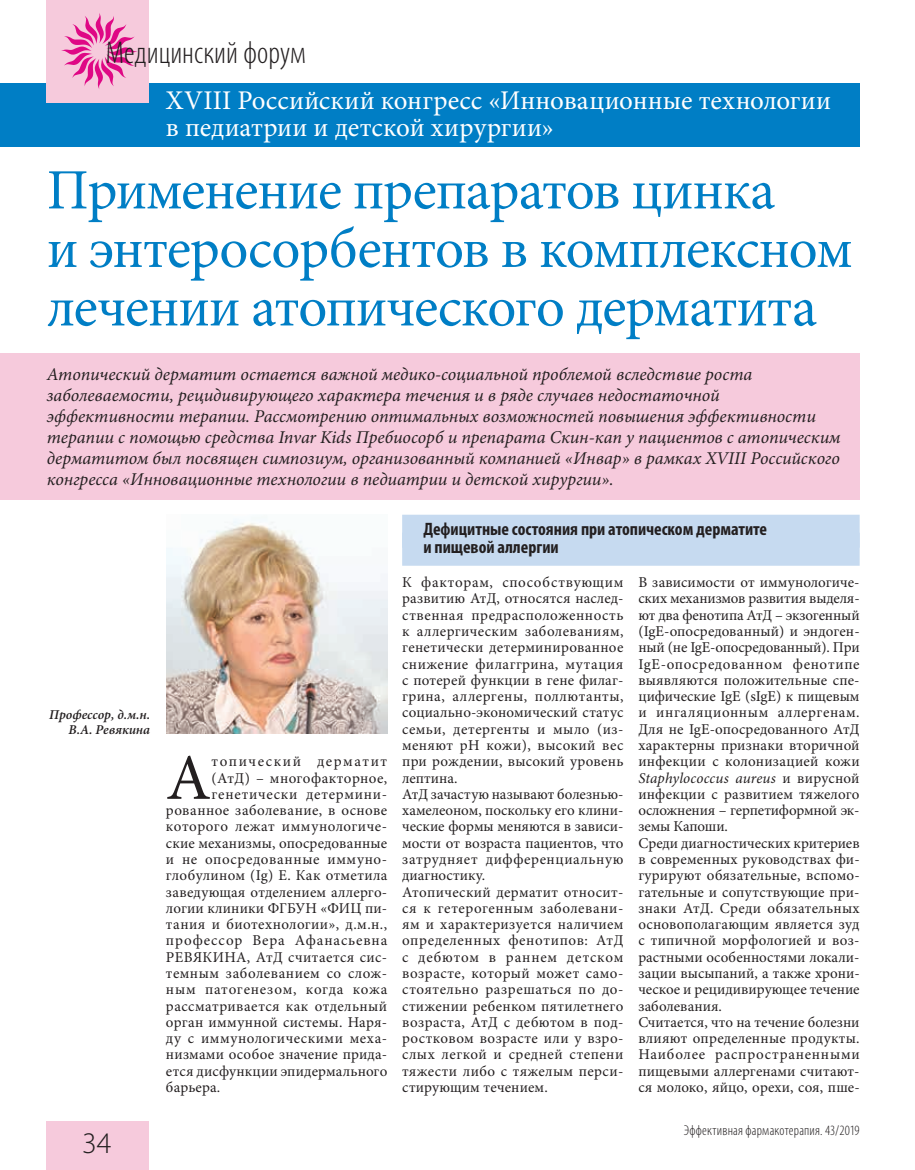
<style>
.page{position:relative;width:915px;height:1170px;background:#fff}
.page>*{position:absolute;margin:0;border:0;box-sizing:border-box;transform-origin:0 0}
.t1{font:65.1px "Minion Pro";color:#231f20}
.t2{font:57px/58.5px "Minion Pro";letter-spacing:-.02em;color:#007ec5}
.t3{font:300 condensed 31.5px "Myriad Pro";color:#231f20}
.t4{font:300 30px "Myriad Pro";color:#231f20}
.t5{font:27px/27px "Minion Pro";letter-spacing:.005em;color:#fff}
.t6{font:italic 18px/21px "Minion Pro";color:#231f20}
.t7{font:700 condensed 18px/18px "Myriad Pro";color:#231f20}
.t8{font:15px/16.2px "Minion Pro";letter-spacing:.02em;color:#231f20}
.t9{font:15px "Minion Pro";letter-spacing:.05em;color:#231f20}
.t10{font:15px "Minion Pro";letter-spacing:.04em;color:#231f20}
.t11{font:15px "Minion Pro";letter-spacing:.06em;color:#231f20}
.t12{font:15px "Minion Pro";letter-spacing:.105em;color:#231f20}
.t13{font:300 condensed 14.25px "Myriad Pro";letter-spacing:.015em;color:#231f20}
.t14{font:italic 600 13.5px/15px "Minion Pro";color:#231f20;text-align:right}
.s1{font-style:italic}
</style>
<div class="page">
<div style="left:0;top:83px;width:859px;height:64px;background:#007ec5"></div>
<div style="left:47px;top:1121px;width:102px;height:48px;background:#f6cadc"></div>
<div style="left:47px;top:0;width:102px;height:102px;background:#f6cadc"></div>
<svg style="left:61px;top:13px;width:76px;height:76px"></svg>
<div style="left:0;top:353px;width:859px;height:146px;background:#f6cadc"></div>
<div style="left:402px;top:514px;width:457px;height:33px;background:#c6daf0"></div>
<div style="left:402px;top:532px;width:457px;height:33px;background:#c6daf0"></div>
<img style="left:166px;top:519px;width:221px;height:214px">
<h3 class="t3" style="left:106px;top:34px;width:201px">Медицинский форум</h3>
<h3 class="t5" style="left:166px;top:87px;width:666px">XVIII Российский конгресс «Инновационные технологии в педиатрии и детской хирургии»</h3>
<h2 class="t2" style="left:47px;top:161px;width:807px">Применение препаратов цинка<br>и энтеросорбентов в комплексном лечении атопического дерматита</h2>
<p class="t6" style="left:47px;top:364px;width:795px">Атопический дерматит остается важной медико-социальной проблемой вследствие роста заболеваемости, рецидивирующего характера течения и в ряде случаев недостаточной эффективности терапии. Рассмотрению оптимальных возможностей повышения эффективности терапии с помощью средства Invar Kids Пребиосорб и препарата Скин-кап у пациентов с атопическим дерматитом был посвящен симпозиум, организованный компанией «Инвар» в рамках XVIII Российского конгресса «Инновационные технологии в педиатрии и детской хирургии».</p>
<p class="t7" style="left:423px;top:519px;width:345px">Дефицитные состояния при атопическом дерматите и пищевой аллергии</p>
<p class="t14" style="left:49px;top:706px;width:102px">Профессор, д.м.н.<br>В.А. Ревякина</p>
<h3 class="t4" style="left:82px;top:1125px;width:31px">34</h3>
<h1 class="t1" style="left:166px;top:734px;width:46px">А</h1>
<p class="t12" style="left:211px;top:751px;width:177px">топический дерматит</p>
<p class="t8" style="left:211px;top:769px;width:177px">(АтД) – многофакторное,</p>
<p class="t9" style="left:211px;top:784px;width:177px">гене тически детермини-</p>
<p class="t8" style="left:166px;top:802px;width:223px">рованное заболевание, в основе</p>
<p class="t8" style="left:166px;top:818px;width:223px">которого лежат иммунологиче-</p>
<p class="t8" style="left:166px;top:834px;width:223px">ские механизмы, опосредованные</p>
<p class="t10" style="left:166px;top:849px;width:223px">и не опосредованные иммуно-</p>
<p class="t8" style="left:166px;top:867px;width:223px">глобулином (Ig) E. Как отметила</p>
<p class="t8" style="left:166px;top:883px;width:223px">заведующая отделением аллерго-</p>
<p class="t8" style="left:166px;top:899px;width:223px">логии клиники ФГБУН «ФИЦ пи-</p>
<p class="t8" style="left:166px;top:916px;width:223px">тания и биотехнологии», д.м.н.,</p>
<p class="t11" style="left:166px;top:930px;width:223px">профессор Вера Афанасьевна</p>
<p class="t8" style="left:166px;top:948px;width:223px">РЕВЯКИНА, АтД считается сис-</p>
<p class="t8" style="left:166px;top:965px;width:223px">темным заболеванием со слож-</p>
<p class="t9" style="left:166px;top:979px;width:223px">ным патогенезом, когда кожа</p>
<p class="t8" style="left:166px;top:997px;width:223px">рассматривается как отдельный</p>
<p class="t8" style="left:166px;top:1013px;width:223px">орган иммунной системы. Наря-</p>
<p class="t8" style="left:166px;top:1030px;width:223px">ду с иммунологическими меха-</p>
<p class="t8" style="left:166px;top:1046px;width:223px">низмами особое значение прида-</p>
<p class="t8" style="left:166px;top:1062px;width:223px">ется дисфункции эпидермального</p>
<p class="t8" style="left:166px;top:1078px;width:56px">барьера.</p>
<p class="t8" style="left:402px;top:574px;width:223px">К факторам, способствующим развитию АтД, относятся наслед&shy;ственная предрасположенность к аллергическим заболеваниям, генетически детерминированное снижение филаггрина, мутация с потерей функции в гене филаг&shy;грина, аллергены, поллютанты, социально-экономический статус семьи, детергенты и мыло (из&shy;меняют рН кожи), высокий вес при рождении, высокий уровень лептина.<br>АтД зачастую называют болезнью&shy;хамелеоном, поскольку его клини&shy;ческие формы меняются в зависи&shy;мости от возраста пациентов, что затрудняет дифференциальную диагностику.<br>Атопический дерматит относит&shy;ся к гетерогенным заболевани&shy;ям и характеризуется наличием определенных фенотипов: АтД с дебютом в раннем детском возрасте, который может само&shy;стоятельно разрешаться по до&shy;стижении ребенком пятилетнего возраста, АтД с дебютом в под&shy;ростковом возрасте или у взро&shy;слых легкой и средней степени тяжести либо с тяжелым перси&shy;стирующим течением.</p>
<p class="t8" style="left:638px;top:574px;width:223px">В зависимости от иммунологиче&shy;ских механизмов развития выделя&shy;ют два фенотипа АтД – экзогенный (IgE-опосре дованный) и эндоген&shy;ный (не IgE-опосре дованный). При<br>IgE-опосре дованном фенотипе выявля ются положительные спе&shy;цифические IgE (sIgE) к пищевым и ингаляционным аллергенам.<br>Для не IgE-опосредованного АтД характерны признаки вторичной инфекции с колонизацией кожи<br><span class="s1">Staphylococcus aureus</span> и вирусной инфекции с развитием тяжелого осложнения – герпетиформной эк&shy;земы Капоши.<br>Среди диагностических критериев в современных руководствах фи&shy;гурируют обязательные, вспомо&shy;гательные и сопутствующие при&shy;знаки АтД. Среди обязательных основополагающим является зуд с типичной морфологией и воз&shy;растными особенностями локали&shy;зации высыпаний, а также хрони&shy;ческое и рецидивирующее течение заболевания.<br>Считается, что на течение болезни влияют определенные продукты.<br>Наиболее распространенными пищевыми аллергенами считают&shy;ся молоко, яйцо, орехи, соя, пше-</p>
<p class="t13" style="left:683px;top:1121px;width:177px">Эффективная фармакотерапия. 43/2019</p>
</div>
